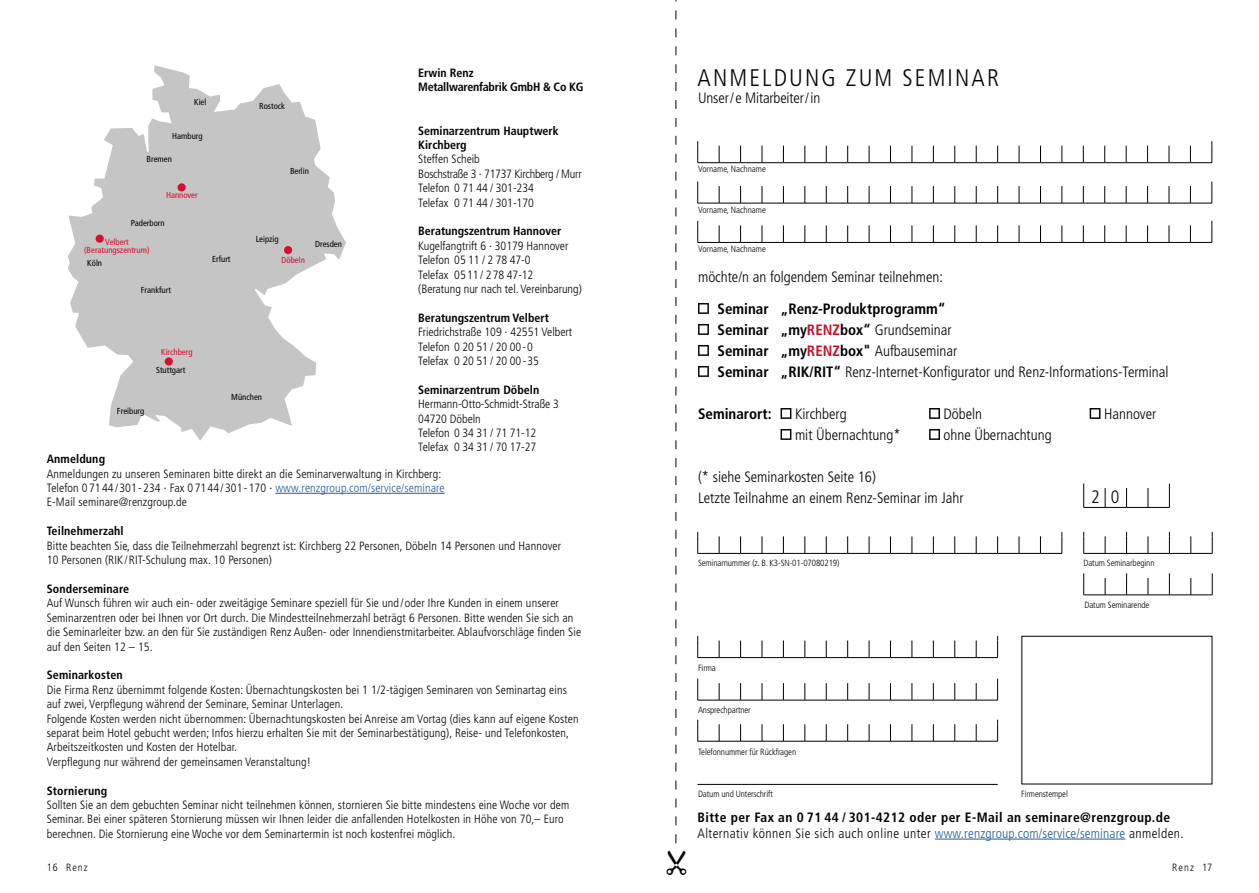
<style>
.page{position:relative;width:1259px;height:893px;background:#fff}
.page>*{position:absolute;margin:0;border:0;box-sizing:border-box;transform-origin:0 0}
.t1{font:300 condensed 24px "Frutiger LT";letter-spacing:.09em;color:#000}
.t2{font:300 condensed 18px "Frutiger LT";color:#000}
.t3{font:300 condensed 15px/21px "Frutiger LT";color:#000}
.t4{font:700 condensed 15px "Frutiger LT";color:#000}
.t5{font:700 condensed 13.5px/16.2px "Frutiger LT";letter-spacing:.03em;color:#000}
.t6{font:300 condensed 12px/14.4px "Frutiger LT";letter-spacing:.01em;color:#000}
.t7{font:700 condensed 12px/14.4px "Frutiger LT";color:#000}
.t8{font:700 condensed 12px/14.4px "Frutiger LT";letter-spacing:-.02em;color:#000}
.t9{font:300 condensed 10.5px "Frutiger LT";letter-spacing:.1em;color:#000}
.t10{font:300 condensed 9px "Frutiger LT";letter-spacing:-.01em;color:#000}
.t11{font:condensed 8.7px "Frutiger LT";color:#000}
.t12{font:condensed 8.7px "Frutiger LT";color:#d5102f}
.s1{color:#255b9a}
.s2{font-weight:700}
.s3{font-weight:700;color:#c5112b}
.s4{font-weight:300}
.s5{font-weight:300;color:#255b9a}
</style>
<div class="page">
<hr style="left:275px;top:493px;width:170px;height:1px;background:#255b9a">
<svg style="left:68px;top:65px;width:278px;height:376px"></svg>
<div style="left:284px;top:246px;width:8px;height:8px;background:#d5102f;border-radius:50%"></div>
<div style="left:178px;top:183px;width:8px;height:8px;background:#d5102f;border-radius:50%"></div>
<div style="left:165px;top:357px;width:8px;height:9px;background:#d5102f;border-radius:50%"></div>
<div style="left:96px;top:235px;width:8px;height:8px;background:#d5102f;border-radius:50%"></div>
<svg style="left:698px;top:303px;width:11px;height:11px"></svg>
<svg style="left:698px;top:324px;width:11px;height:11px"></svg>
<svg style="left:698px;top:345px;width:11px;height:11px"></svg>
<svg style="left:698px;top:366px;width:11px;height:11px"></svg>
<svg style="left:780px;top:408px;width:11px;height:11px"></svg>
<svg style="left:929px;top:408px;width:11px;height:11px"></svg>
<svg style="left:1089px;top:408px;width:11px;height:11px"></svg>
<svg style="left:780px;top:429px;width:11px;height:11px"></svg>
<svg style="left:929px;top:429px;width:11px;height:11px"></svg>
<svg style="left:697px;top:141px;width:515px;height:22px"></svg>
<svg style="left:697px;top:182px;width:515px;height:22px"></svg>
<svg style="left:697px;top:221px;width:515px;height:22px"></svg>
<svg style="left:697px;top:532px;width:365px;height:22px"></svg>
<svg style="left:1083px;top:532px;width:130px;height:22px"></svg>
<svg style="left:1083px;top:573px;width:130px;height:23px"></svg>
<svg style="left:1083px;top:483px;width:87px;height:25px"></svg>
<svg style="left:697px;top:636px;width:301px;height:22px"></svg>
<svg style="left:697px;top:679px;width:301px;height:22px"></svg>
<svg style="left:697px;top:720px;width:301px;height:22px"></svg>
<hr style="left:697px;top:784px;width:300px;height:1px;background:#000">
<svg style="left:675px;top:0;width:1px;height:843px"></svg>
<hr style="left:935px;top:839px;width:190px;height:1px;background:#255b9a">
<p class="t11" style="left:194px;top:97px;width:14px">Kiel</p>
<p class="t11" style="left:172px;top:131px;width:32px">Hamburg</p>
<p class="t11" style="left:147px;top:154px;width:27px">Bremen</p>
<p class="t12" style="left:166px;top:190px;width:33px">Hannover</p>
<p class="t11" style="left:131px;top:218px;width:35px">Paderborn</p>
<p class="t12" style="left:105px;top:237px;width:25px">Velbert</p>
<p class="t12" style="left:84px;top:245px;width:67px">(Beratungszentrum)</p>
<p class="t11" style="left:87px;top:258px;width:16px">Köln</p>
<p class="t11" style="left:141px;top:285px;width:32px">Frankfurt</p>
<p class="t11" style="left:212px;top:253px;width:20px">Erfurt</p>
<p class="t12" style="left:161px;top:347px;width:33px">Kirchberg</p>
<p class="t11" style="left:156px;top:365px;width:31px">Stuttgart</p>
<p class="t11" style="left:259px;top:101px;width:27px">Rostock</p>
<p class="t11" style="left:290px;top:166px;width:20px">Berlin</p>
<p class="t11" style="left:256px;top:233px;width:25px">Leipzig</p>
<p class="t11" style="left:315px;top:238px;width:28px">Dresden</p>
<p class="t12" style="left:281px;top:254px;width:25px">Döbeln</p>
<p class="t11" style="left:117px;top:406px;width:29px">Freiburg</p>
<p class="t11" style="left:231px;top:391px;width:32px">München</p>
<p class="t8" style="left:418px;top:66px;width:167px">Erwin Renz<br>Metallwarenfabrik GmbH &amp; Co KG</p>
<p class="t7" style="left:418px;top:123px;width:142px">Seminarzentrum Hauptwerk<br>Kirchberg</p>
<p class="t6" style="left:418px;top:152px;width:165px">Steffen Scheib<br>Boschstraße 3 · 71737 Kirchberg / Murr<br>Telefon 0 71 44 / 301-234<br>Telefax 0 71 44 / 301-170</p>
<p class="t7" style="left:418px;top:224px;width:145px">Beratungszentrum Hannover</p>
<p class="t6" style="left:418px;top:239px;width:165px">Kugelfangtrift 6 · 30179 Hannover<br>Telefon 05 11 / 2 78 47-0<br>Telefax 05 11 / 2 78 47-12<br>(Beratung nur nach tel. Vereinbarung)</p>
<p class="t7" style="left:418px;top:310px;width:132px">Beratungszentrum Velbert</p>
<p class="t6" style="left:418px;top:325px;width:155px">Friedrichstraße 109 · 42551 Velbert<br>Telefon 0 20 51 / 20 00-0<br>Telefax 0 20 51 / 20 00 -35</p>
<p class="t7" style="left:418px;top:382px;width:122px">Seminarzentrum Döbeln</p>
<p class="t6" style="left:418px;top:397px;width:142px">Hermann-Otto-Schmidt-Straße 3<br>04720 Döbeln<br>Telefon 0 34 31 / 71 71-12<br>Telefax 0 34 31 / 70 17-27</p>
<p class="t7" style="left:47px;top:452px;width:60px">Anmeldung</p>
<p class="t6" style="left:47px;top:466px;width:399px">Anmeldungen zu unseren Seminaren bitte direkt an die Seminarverwaltung in Kirchberg:<br>Telefon 07144/301-234 · Fax 07144/301-170 · <span class="s1">www.renzgroup.com/service/seminare<br></span>E-Mail seminare@renzgroup.de</p>
<p class="t7" style="left:47px;top:524px;width:78px">Teilnehmerzahl</p>
<p class="t6" style="left:47px;top:538px;width:516px">Bitte beachten Sie, dass die Teilnehmerzahl begrenzt ist: Kirchberg 22 Personen, Döbeln 14 Personen und Hannover<br>10 Personen (RIK/RIT-Schulung max. 10 Personen)</p>
<p class="t7" style="left:47px;top:581px;width:84px">Sonderseminare</p>
<p class="t6" style="left:47px;top:596px;width:536px">Auf Wunsch führen wir auch ein- oder zweitägige Seminare speziell für Sie und/oder Ihre Kunden in einem unserer Seminarzentren oder bei Ihnen vor Ort durch. Die Mindestteilnehmerzahl beträgt 6 Personen. Bitte wenden Sie sich an die Seminarleiter bzw. an den für Sie zuständigen Renz Außen- oder Innendienstmitarbeiter. Ablaufvorschläge finden Sie auf den Seiten 12 – 15.</p>
<p class="t7" style="left:47px;top:668px;width:78px">Seminarkosten</p>
<p class="t6" style="left:47px;top:682px;width:533px">Die Firma Renz übernimmt folgende Kosten: Übernachtungskosten bei 1 1/2-tägigen Seminaren von Seminartag eins auf zwei, Verpflegung während der Seminare, Seminar Unterlagen.<br>Folgende Kosten werden nicht übernommen: Übernachtungskosten bei Anreise am Vortag (dies kann auf eigene Kosten separat beim Hotel gebucht werden; Infos hierzu erhalten Sie mit der Seminarbestätigung), Reise- und Telefonkosten, Arbeitszeitkosten und Kosten der Hotelbar.<br>Verpflegung nur während der gemeinsamen Veranstaltung!</p>
<p class="t7" style="left:47px;top:783px;width:62px">Stornierung</p>
<p class="t6" style="left:47px;top:798px;width:524px">Sollten Sie an dem gebuchten Seminar nicht teilnehmen können, stornieren Sie bitte mindestens eine Woche vor dem<br>Seminar. Bei einer späteren Stornierung müssen wir Ihnen leider die anfallenden Hotelkosten in Höhe von 70,– Euro berechnen. Die Stornierung eine Woche vor dem Seminartermin ist noch kostenfrei möglich.</p>
<h1 class="t1" style="left:697px;top:64px;width:303px">ANMELDUNG ZUM SEMINAR</h1>
<p class="t3" style="left:698px;top:88px;width:124px">Unser/e Mitarbeiter/in</p>
<p class="t10" style="left:698px;top:164px;width:69px">Vorname, Nachname</p>
<p class="t10" style="left:698px;top:205px;width:69px">Vorname, Nachname</p>
<p class="t10" style="left:698px;top:243px;width:69px">Vorname, Nachname</p>
<p class="t3" style="left:698px;top:267px;width:247px">möchte/n an folgendem Seminar teilnehmen:</p>
<p class="t3" style="left:717px;top:298px;width:452px"><span class="s2">Seminar „Renz-Produktprogramm“<br>Seminar „my</span><span class="s3">RENZ</span><span class="s2">box“</span> Grundseminar<br><span class="s2">Seminar „my</span><span class="s3">RENZ</span><span class="s2">box"</span> Aufbauseminar<br><span class="s2">Seminar „RIK/RIT“</span> Renz-Internet-Konfigurator und Renz-Informations-Terminal</p>
<p class="t4" style="left:698px;top:405px;width:75px">Seminarort:</p>
<p class="t3" style="left:795px;top:403px;width:53px">Kirchberg</p>
<p class="t3" style="left:943px;top:403px;width:40px">Döbeln</p>
<p class="t3" style="left:1104px;top:403px;width:54px">Hannover</p>
<p class="t3" style="left:795px;top:424px;width:107px">mit Übernachtung*</p>
<p class="t3" style="left:943px;top:424px;width:110px">ohne Übernachtung</p>
<p class="t3" style="left:698px;top:466px;width:267px">(* siehe Seminarkosten Seite 16)<br>Letzte Teilnahme an einem Renz-Seminar im Jahr</p>
<h2 class="t2" style="left:1091px;top:486px;width:30px">2 0</h2>
<p class="t10" style="left:698px;top:558px;width:143px">Seminarnummer (z. B. K3-SN-01-07080219)</p>
<p class="t10" style="left:1083px;top:558px;width:73px">Datum Seminarbeginn</p>
<p class="t10" style="left:1084px;top:600px;width:66px">Datum Seminarende</p>
<p class="t10" style="left:698px;top:663px;width:19px">Firma</p>
<p class="t10" style="left:698px;top:705px;width:54px">Ansprechpartner</p>
<p class="t10" style="left:698px;top:747px;width:100px">Telefonnummer für Rückfragen</p>
<p class="t10" style="left:698px;top:789px;width:76px">Datum und Unterschrift</p>
<p class="t10" style="left:1021px;top:789px;width:48px">Firmenstempel</p>
<p class="t5" style="left:697px;top:809px;width:488px">Bitte per Fax an 0 71 44 / 301-4212 oder per E-Mail an seminare@renzgroup.de<br><span class="s4">Alternativ können Sie sich auch online unter</span> <span class="s5">www.renzgroup.com/service/seminare</span> <span class="s4">anmelden.</span></p>
<p class="t9" style="left:47px;top:862px;width:42px">16 Renz</p>
<p class="t9" style="left:1172px;top:862px;width:41px">Renz 17</p>
</div>
